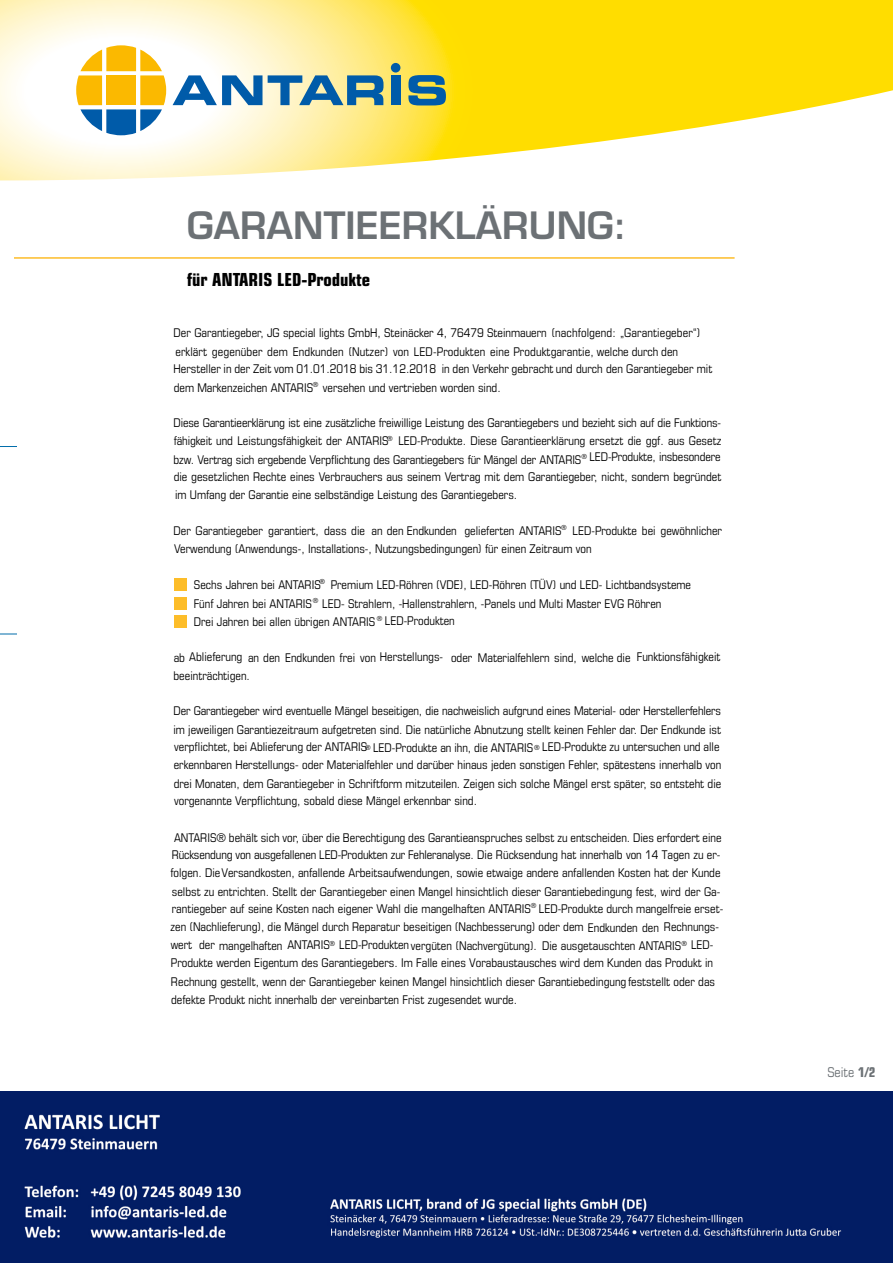
<style>
.page{position:relative;width:893px;height:1263px;background:#fff}
.page>*{position:absolute;margin:0;border:0;box-sizing:border-box;transform-origin:0 0}
.t1{font:600 36.75px "Eurostile LTCE";letter-spacing:.005em;color:#6c7175}
.t2{font:700 condensed 18px "Eurostile LTCE";color:#000}
.t3{font:condensed 13.5px "Eurostile LTCE";color:#6c7175}
.t4{font:condensed 12px/18.6px "Eurostile LTCE";color:#000}
.s1{font-size:7.05px}
.s2{font-weight:700}
</style>
<div class="page">
<svg style="left:0;top:446px;width:17px;height:1px"></svg>
<svg style="left:0;top:634px;width:17px;height:1px"></svg>
<svg style="left:0;top:0;width:893px;height:180px"></svg>
<div style="left:391px;top:63px;width:9px;height:10px;background:#005ba9;border-radius:50%"></div>
<svg style="left:173px;top:75px;width:89px;height:30px"></svg>
<svg style="left:268px;top:75px;width:115px;height:30px;background:#739eac"></svg>
<div style="left:391px;top:75px;width:9px;height:30px;background:#005ba9"></div>
<svg style="left:408px;top:75px;width:38px;height:30px"></svg>
<svg style="left:76px;top:45px;width:90px;height:90px"></svg>
<hr style="left:14px;top:257px;width:721px;height:2px;background:#fdbd29">
<div style="left:174px;top:578px;width:13px;height:13px;background:#fdbd29"></div>
<div style="left:174px;top:597px;width:13px;height:12px;background:#fdbd29"></div>
<div style="left:174px;top:615px;width:13px;height:13px;background:#fdbd29"></div>
<img style="left:0;top:1091px;width:893px;height:172px">
<h1 class="t1" style="left:187px;top:203px;width:442px">GARANTIEERKLÄRUNG:</h1>
<h2 class="t2" style="left:187px;top:269px;width:184px">für ANTARIS LED-Produkte</h2>
<p class="t4" style="left:173px;top:323px;width:528px">Der Garantiegeber, JG special lights GmbH, Steinäcker 4, 76479 Steinmauern (nachfolgend: „Garantiegeber“) erklärt gegenüber dem Endkunden (Nutzer) von LED-Produkten eine Produktgarantie, welche durch den</p>
<p class="t4" style="left:173px;top:359px;width:540px;line-height:19px">Hersteller in der Zeit vom 01.01.2018 bis 31.12.2018 in den Verkehr gebracht und durch den Garantiegeber mit dem Markenzeichen ANTARIS<sup>®</sup> versehen und vertrieben worden sind.</p>
<p class="t4" style="left:173px;top:413px;width:549px;text-align:justify">Diese Garantieerklärung ist eine zusätzliche freiwillige Leistung des Garantiegebers und bezieht sich auf die Funktions&shy;fähigkeit und Leistungsfähigkeit der ANTARIS<sup>®</sup> LED-Produkte. Diese Garantieerklärung ersetzt die ggf. aus Gesetz bzw. Vertrag sich ergebende Verpflichtung des Garantiegebers für Mängel der ANTARIS<sup>®</sup> LED-Produkte, insbesondere</p>
<p class="t4" style="left:174px;top:467px;width:549px">die gesetzlichen Rechte eines Verbrauchers aus seinem Vertrag mit dem Garantiegeber, nicht, sondern begründet im Umfang der Garantie eine selbständige Leistung des Garantiegebers.</p>
<p class="t4" style="left:173px;top:521px;width:550px">Der Garantiegeber garantiert, dass die an den Endkunden gelieferten ANTARIS<sup>®</sup> LED-Produkte bei gewöhnlicher<br>Verwendung (Anwendungs-, Installations-, Nutzungsbedingungen) für einen Zeitraum von</p>
<p class="t4" style="left:194px;top:574px;width:499px;line-height:19.5px">Sechs Jahren bei ANTARIS<sup>®</sup> Premium LED-Röhren (VDE), LED-Röhren (TÜV) und LED- Lichtbandsysteme<br>Fünf Jahren bei ANTARIS<sup>®</sup> LED- Strahlern, -Hallenstrahlern, -Panels und Multi Master EVG Röhren</p>
<p class="t4" style="left:194px;top:612px;width:263px">Drei Jahren bei allen übrigen ANTARIS <sup>®</sup> LED-Produkten</p>
<p class="t4" style="left:173px;top:648px;width:548px;line-height:18.1px">ab Ablieferung an den Endkunden frei von Herstellungs- oder Materialfehlern sind, welche die Funktionsfähigkeit beeinträchtigen.</p>
<p class="t4" style="left:173px;top:701px;width:549px">Der Garantiegeber wird eventuelle Mängel beseitigen, die nachweislich aufgrund eines Material- oder Herstellerfehlers im jeweiligen Garantiezeitraum aufgetreten sind. Die natürliche Abnutzung stellt keinen Fehler dar. Der Endkunde ist</p>
<p class="t4" style="left:174px;top:738px;width:549px">verpflichtet, bei Ablieferung der ANTARIS<span class="s1">®</span> LED-Produkte an ihn, die ANTARIS<span class="s1">®</span> LED-Produkte zu untersuchen und alle erkennbaren Herstellungs- oder Materialfehler und darüber hinaus jeden sonstigen Fehler, spätestens innerhalb von drei Monaten, dem Garantiegeber in Schriftform mitzuteilen. Zeigen sich solche Mängel erst später, so entsteht die</p>
<p class="t4" style="left:174px;top:791px;width:304px">vorgenannte Verpflichtung, sobald diese Mängel erkennbar sind.</p>
<p class="t4" style="left:172px;top:829px;width:551px;line-height:17px">ANTARIS® behält sich vor, über die Berechtigung des Garantieanspruches selbst zu entscheiden. Dies erfordert eine<br>Rücksendung von ausgefallenen LED-Produkten zur Fehleranalyse. Die Rücksendung hat innerhalb von 14 Tagen zu er-</p>
<p class="t4" style="left:171px;top:864px;width:552px">folgen. DieVersandkosten, anfallende Arbeitsaufwendungen, sowie etwaige andere anfallenden Kosten hat der Kunde selbst zu entrichten. Stellt der Garantiegeber einen Mangel hinsichtlich dieser Garantiebedingung fest, wird der Ga-</p>
<p class="t4" style="left:171px;top:899px;width:554px">rantiegeber auf seine Kosten nach eigener Wahl die mangelhaften ANTARIS<sup>®</sup> LED-Produkte durch mangelfreie erset&shy;zen (Nachlieferung), die Mängel durch Reparatur beseitigen (Nachbesserung) oder dem Endkunden den Rechnungs&shy;wert der mangelhaften ANTARIS<sup>®</sup> LED-Produkten vergüten (Nachvergütung). Die ausgetauschten ANTARIS<sup>®</sup> LED-</p>
<p class="t4" style="left:171px;top:953px;width:546px">Produkte werden Eigentum des Garantiegebers. Im Falle eines Vorabaustausches wird dem Kunden das Produkt in<br>Rechnung gestellt, wenn der Garantiegeber keinen Mangel hinsichtlich dieser Garantiebedingung feststellt oder das defekte Produkt nicht innerhalb der vereinbarten Frist zugesendet wurde.</p>
<p class="t3" style="left:827px;top:1064px;width:50px">Seite <span class="s2">1/2</span></p>
</div>
